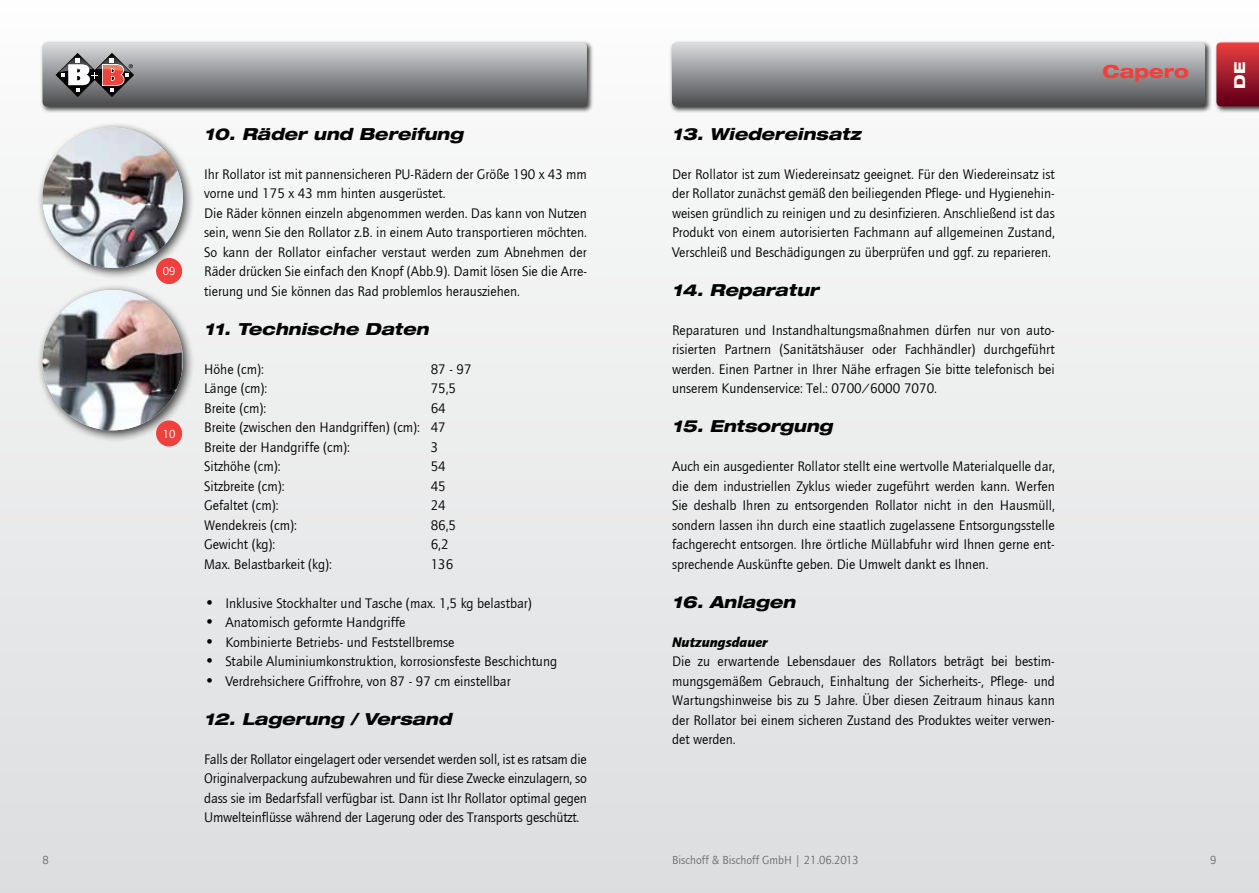
<style>
.page{position:relative;width:1259px;height:893px;background:#fff}
.page>*{position:absolute;margin:0;border:0;box-sizing:border-box;transform-origin:0 0}
.t1{font:800 18px "Helve Neu Hea Ext";color:#ef403d}
.t2{font:800 16.5px "Helve Neu Hea Ext Obl";color:#000}
.t3{font:800 15px "Helve Neu Hea Ext";color:#fff}
.t4{font:14.25px/19.5px "Quay Sans";color:#000;text-align:justify}
.t5{font:italic 900 14.25px "Quay Sans";color:#000}
.t6{font:12px "Quay Sans";color:#6d6e71}
.t7{font:12px "Quay Sans";color:#fff}
.s1{font-size:16.5px}
</style>
<div class="page">
<div style="left:0;top:0;width:1259px;height:893px;background:linear-gradient(to bottom,#fcfcfc,#dcdddf)"></div>
<div style="left:40px;top:40px;width:553px;height:73px;background:#000;opacity:.75"></div>
<div style="left:669px;top:40px;width:542px;height:73px;background:#000;opacity:.75"></div>
<svg style="left:672px;top:43px;width:533px;height:63px;background:#929396"></svg>
<div style="left:1213px;top:40px;width:46px;height:73px;background:#000;opacity:.75"></div>
<svg style="left:1216px;top:43px;width:43px;height:63px;background:#a31f2e"></svg>
<svg style="left:43px;top:43px;width:544px;height:63px;background:#909092"></svg>
<div style="left:37px;top:122px;width:158px;height:158px;background:#000;opacity:.75"></div>
<img style="left:43px;top:128px;width:140px;height:140px;border-radius:70px">
<div style="left:156px;top:258px;width:26px;height:26px;background:#ef403d;border-radius:50%"></div>
<div style="left:37px;top:284px;width:158px;height:158px;background:#000;opacity:.75"></div>
<img style="left:43px;top:290px;width:140px;height:140px;border-radius:70px">
<div style="left:156px;top:420px;width:26px;height:26px;background:#ef403d;border-radius:50%"></div>
<p class="t7" style="left:163px;top:265px;width:14px">09</p>
<p class="t7" style="left:163px;top:427px;width:14px">10</p>
<p class="t2" style="left:204px;top:123px;width:260px">10. Räder und Bereifung</p>
<p class="t4" style="left:204px;top:164px;width:384px;text-align:left">Ihr Rollator ist mit pannensicheren PU-Rädern der Größe 190 x 43 mm vorne und 175 x 43 mm hinten ausgerüstet.<br>Die Räder können einzeln abgenommen werden. Das kann von Nutzen sein, wenn Sie den Rollator z.B. in einem Auto transportieren möchten.<br>So kann der Rollator einfacher verstaut werden zum Abnehmen der Räder drücken Sie einfach den Knopf (Abb.9). Damit lösen Sie die Arre&shy;tierung und Sie können das Rad problemlos herausziehen.</p>
<p class="t2" style="left:204px;top:318px;width:226px">11. Technische Daten</p>
<p class="t4" style="left:204px;top:359px;width:61px">Höhe (cm):</p>
<p class="t4" style="left:431px;top:359px;width:42px">87 - 97</p>
<p class="t4" style="left:204px;top:379px;width:65px">Länge (cm):</p>
<p class="t4" style="left:431px;top:379px;width:27px">75,5</p>
<p class="t4" style="left:204px;top:398px;width:64px">Breite (cm):</p>
<p class="t4" style="left:204px;top:398px;width:243px;text-indent:227px">64<br>Breite (zwischen den Handgriffen) (cm): 47<br>Breite der Handgriffe (cm):</p>
<p class="t4" style="left:431px;top:437px;width:9px">3</p>
<p class="t4" style="left:204px;top:457px;width:78px">Sitzhöhe (cm):</p>
<p class="t4" style="left:431px;top:457px;width:17px">54</p>
<p class="t4" style="left:204px;top:476px;width:82px">Sitzbreite (cm):</p>
<p class="t4" style="left:431px;top:476px;width:17px">45</p>
<p class="t4" style="left:204px;top:496px;width:76px">Gefaltet (cm):</p>
<p class="t4" style="left:431px;top:496px;width:17px">24</p>
<p class="t4" style="left:204px;top:515px;width:94px">Wendekreis (cm):</p>
<p class="t4" style="left:431px;top:515px;width:27px">86,5</p>
<p class="t4" style="left:204px;top:535px;width:73px">Gewicht (kg):</p>
<p class="t4" style="left:431px;top:535px;width:19px">6,2</p>
<p class="t4" style="left:204px;top:554px;width:129px">Max. Belastbarkeit (kg):</p>
<p class="t4" style="left:431px;top:554px;width:24px">136</p>
<p class="t4" style="left:204px;top:593px;width:329px"><span class="s1">•</span> Inklusive Stockhalter und Tasche (max. 1,5 kg belastbar)</p>
<p class="t4" style="left:204px;top:613px;width:203px"><span class="s1">•</span> Anatomisch geformte Handgriffe</p>
<p class="t4" style="left:204px;top:632px;width:252px"><span class="s1">•</span> Kombinierte Betriebs- und Feststellbremse</p>
<p class="t4" style="left:204px;top:652px;width:354px"><span class="s1">•</span> Stabile Aluminiumkonstruktion, korrosionsfeste Beschichtung</p>
<p class="t4" style="left:204px;top:671px;width:308px"><span class="s1">•</span> Verdrehsichere Griffrohre, von 87 - 97 cm einstellbar</p>
<p class="t2" style="left:204px;top:708px;width:249px">12. Lagerung / Versand</p>
<p class="t4" style="left:204px;top:749px;width:384px">Falls der Rollator eingelagert oder versendet werden soll, ist es ratsam die Originalverpackung aufzubewahren und für diese Zwecke einzulagern, so dass sie im Bedarfsfall verfügbar ist. Dann ist Ihr Rollator optimal gegen Umwelteinflüsse während der Lagerung oder des Transports geschützt.</p>
<p class="t2" style="left:672px;top:123px;width:190px">13. Wiedereinsatz</p>
<p class="t4" style="left:672px;top:164px;width:384px">Der Rollator ist zum Wiedereinsatz geeignet. Für den Wiedereinsatz ist der Rollator zunächst gemäß den beiliegenden Pflege- und Hygienehin&shy;weisen gründlich zu reinigen und zu desinfizieren. Anschließend ist das Produkt von einem autorisierten Fachmann auf allgemeinen Zustand, Verschleiß und Beschädigungen zu überprüfen und ggf. zu reparieren.</p>
<p class="t2" style="left:672px;top:279px;width:148px">14. Reparatur</p>
<p class="t4" style="left:672px;top:320px;width:384px">Reparaturen und Instandhaltungsmaßnahmen dürfen nur von auto&shy;risierten Partnern (Sanitätshäuser oder Fachhändler) durchgeführt werden. Einen Partner in Ihrer Nähe erfragen Sie bitte telefonisch bei unserem Kundenservice: Tel.: 0700/6000 7070.</p>
<p class="t2" style="left:672px;top:416px;width:162px">15. Entsorgung</p>
<p class="t4" style="left:672px;top:457px;width:384px">Auch ein ausgedienter Rollator stellt eine wertvolle Materialquelle dar, die dem industriellen Zyklus wieder zugeführt werden kann. Werfen Sie deshalb Ihren zu entsorgenden Rollator nicht in den Hausmüll, sondern lassen ihn durch eine staatlich zugelassene Entsorgungsstelle fachgerecht entsorgen. Ihre örtliche Müllabfuhr wird Ihnen gerne ent&shy;sprechende Auskünfte geben. Die Umwelt dankt es Ihnen.</p>
<p class="t2" style="left:672px;top:591px;width:125px">16. Anlagen</p>
<p class="t5" style="left:672px;top:633px;width:97px">Nutzungsdauer</p>
<p class="t4" style="left:672px;top:652px;width:384px">Die zu erwartende Lebensdauer des Rollators beträgt bei bestim&shy;mungsgemäßem Gebrauch, Einhaltung der Sicherheits-, Pflege- und Wartungshinweise bis zu 5 Jahre. Über diesen Zeitraum hinaus kann der Rollator bei einem sicheren Zustand des Produktes weiter verwen&shy;det werden.</p>
<p class="t1" style="left:1102px;top:60px;width:88px">Capero</p>
<p class="t3" style="left:1230px;top:89px;width:28px;rotate:-90deg">DE</p>
<p class="t6" style="left:43px;top:853px;width:8px">8</p>
<p class="t6" style="left:672px;top:853px;width:188px">Bischoff &amp; Bischoff GmbH | 21.06.2013</p>
<p class="t6" style="left:1210px;top:853px;width:8px">9</p>
</div>
